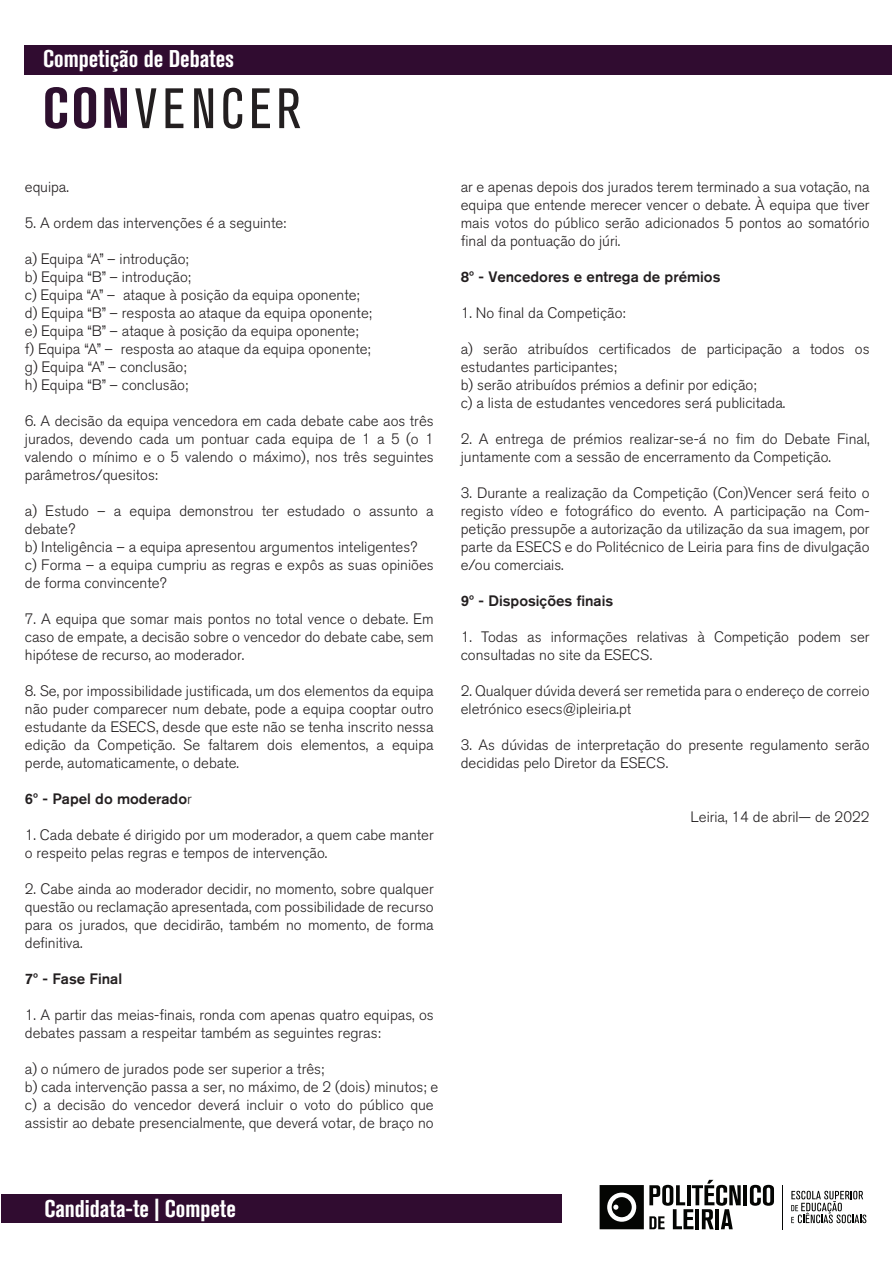
<style>
.page{position:relative;width:893px;height:1263px;background:#fff}
.page>*{position:absolute;margin:0;border:0;box-sizing:border-box;transform-origin:0 0}
.t1{font:700 condensed 24px "Akzidenz Grotesk BQ";color:#fff}
.t2{font:300 15px/18px "Akzidenz Grotesk BQ";color:#231f20}
.t3{font:500 15px "Akzidenz Grotesk BQ";color:#231f20}
.s1{font-weight:300}
</style>
<div class="page">
<svg style="left:45px;top:87px;width:22px;height:42px"></svg>
<svg style="left:74px;top:87px;width:22px;height:42px"></svg>
<svg style="left:104px;top:88px;width:23px;height:40px"></svg>
<svg style="left:135px;top:88px;width:21px;height:40px"></svg>
<svg style="left:166px;top:88px;width:17px;height:40px"></svg>
<svg style="left:194px;top:88px;width:19px;height:40px"></svg>
<svg style="left:223px;top:88px;width:19px;height:41px"></svg>
<svg style="left:252px;top:88px;width:18px;height:40px"></svg>
<svg style="left:279px;top:88px;width:21px;height:40px"></svg>
<div style="left:25px;top:45px;width:867px;height:30px;background:#300c30"></div>
<hr style="left:743px;top:1185px;width:4px;height:20px;background:#040503">
<svg style="left:750px;top:1185px;width:24px;height:21px"></svg>
<svg style="left:600px;top:1180px;width:141px;height:49px"></svg>
<hr style="left:782px;top:1185px;width:1px;height:44px;background:#040503">
<svg style="left:791px;top:1191px;width:75px;height:32px"></svg>
<div style="left:1px;top:1194px;width:560px;height:29px;background:#300c30"></div>
<h1 class="t1" style="left:43px;top:45px;width:193px">Competição de Debates</h1>
<p class="t2" style="left:25px;top:178px;width:46px">equipa.</p>
<p class="t2" style="left:25px;top:214px;width:263px">5. A ordem das intervenções é a seguinte:</p>
<p class="t2" style="left:25px;top:250px;width:349px">a) Equipa “A” – introdução;<br>b) Equipa “B” – introdução;<br>c) Equipa “A” – ataque à posição da equipa oponente; d) Equipa “B” – resposta ao ataque da equipa oponente; e) Equipa “B” – ataque à posição da equipa oponente;<br>f) Equipa “A” – resposta ao ataque da equipa oponente; g) Equipa “A” – conclusão;<br>h) Equipa “B” – conclusão;</p>
<p class="t2" style="left:25px;top:412px;width:410px;text-align:justify">6. A decisão da equipa vencedora em cada debate cabe aos três jurados, devendo cada um pontuar cada equipa de 1 a 5 (o 1 valendo o mínimo e o 5 valendo o máximo), nos três seguintes parâmetros/quesitos:</p>
<p class="t2" style="left:25px;top:502px;width:410px">a) Estudo – a equipa demonstrou ter estudado o assunto a debate?<br>b) Inteligência – a equipa apresentou argumentos inteligentes?<br>c) Forma – a equipa cumpriu as regras e expôs as suas opiniões de forma convincente?</p>
<p class="t2" style="left:25px;top:610px;width:410px;text-align:justify">7. A equipa que somar mais pontos no total vence o debate. Em caso de empate, a decisão sobre o vencedor do debate cabe, sem hipótese de recurso, ao moderador.</p>
<p class="t2" style="left:25px;top:682px;width:410px;text-align:justify">8. Se, por impossibilidade justificada, um dos elementos da equipa não puder comparecer num debate, pode a equipa cooptar outro estudante da ESECS, desde que este não se tenha inscrito nessa edição da Competição. Se faltarem dois elementos, a equipa perde, automaticamente, o debate.</p>
<p class="t3" style="left:25px;top:789px;width:168px">6º - Papel do moderado<span class="s1">r</span></p>
<p class="t2" style="left:25px;top:826px;width:410px">1. Cada debate é dirigido por um moderador, a quem cabe manter o respeito pelas regras e tempos de intervenção.</p>
<p class="t2" style="left:25px;top:880px;width:410px;text-align:justify">2. Cabe ainda ao moderador decidir, no momento, sobre qualquer questão ou reclamação apresentada, com possibilidade de recurso para os jurados, que decidirão, também no momento, de forma definitiva.</p>
<p class="t3" style="left:25px;top:969px;width:99px">7º - Fase Final</p>
<p class="t2" style="left:25px;top:1006px;width:410px">1. A partir das meias-finais, ronda com apenas quatro equipas, os debates passam a respeitar também as seguintes regras:</p>
<p class="t2" style="left:25px;top:1060px;width:415px">a) o número de jurados pode ser superior a três;<br>b) cada intervenção passa a ser, no máximo, de 2 (dois) minutos; e c) a decisão do vencedor deverá incluir o voto do público que assistir ao debate presencialmente, que deverá votar, de braço no</p>
<p class="t2" style="left:461px;top:178px;width:410px;text-align:justify">ar e apenas depois dos jurados terem terminado a sua votação, na equipa que entende merecer vencer o debate. À equipa que tiver mais votos do público serão adicionados 5 pontos ao somatório final da pontuação do júri.</p>
<p class="t3" style="left:461px;top:267px;width:261px">8º - Vencedores e entrega de prémios</p>
<p class="t2" style="left:461px;top:304px;width:166px">1. No final da Competição:</p>
<p class="t2" style="left:461px;top:340px;width:410px">a) serão atribuídos certificados de participação a todos os estudantes participantes;<br>b) serão atribuídos prémios a definir por edição;<br>c) a lista de estudantes vencedores será publicitada.</p>
<p class="t2" style="left:461px;top:430px;width:410px">2. A entrega de prémios realizar-se-á no fim do Debate Final, juntamente com a sessão de encerramento da Competição.</p>
<p class="t2" style="left:461px;top:484px;width:410px;text-align:justify">3. Durante a realização da Competição (Con)Vencer será feito o registo vídeo e fotográfico do evento. A participação na Com&shy;petição pressupõe a autorização da utilização da sua imagem, por parte da ESECS e do Politécnico de Leiria para fins de divulgação e/ou comerciais.</p>
<p class="t3" style="left:461px;top:591px;width:154px">9º - Disposições finais</p>
<p class="t2" style="left:461px;top:628px;width:410px">1. Todas as informações relativas à Competição podem ser consultadas no site da ESECS.</p>
<p class="t2" style="left:461px;top:682px;width:410px">2. Qualquer dúvida deverá ser remetida para o endereço de correio eletrónico esecs@ipleiria.pt</p>
<p class="t2" style="left:461px;top:736px;width:410px">3. As dúvidas de interpretação do presente regulamento serão decididas pelo Diretor da ESECS.</p>
<p class="t2" style="left:690px;top:808px;width:181px">Leiria, 14 de abril— de 2022</p>
<h1 class="t1" style="left:44px;top:1194px;width:193px">Candidata-te | Compete</h1>
</div>
